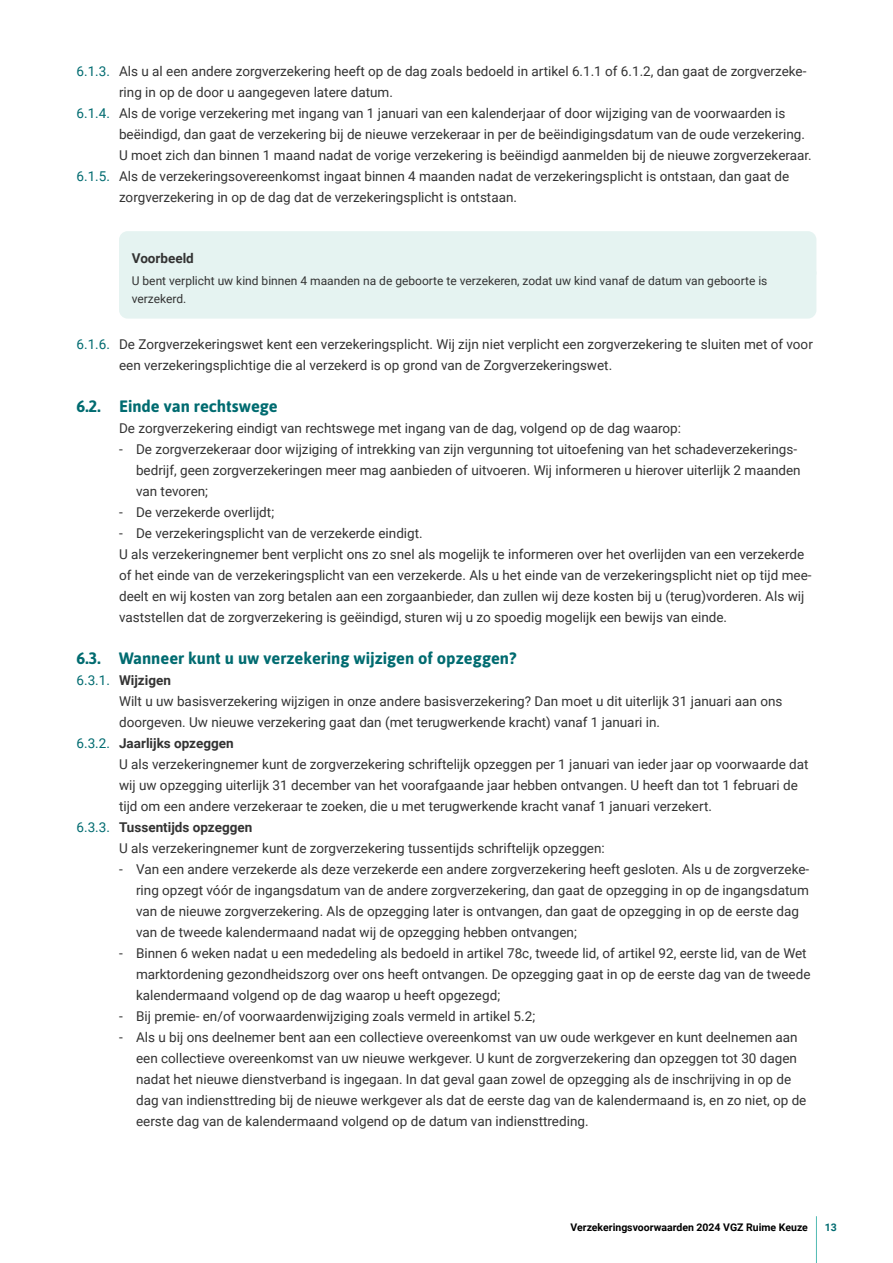
<style>
.page{position:relative;width:893px;height:1263px;background:#fff}
.page>*{position:absolute;margin:0;border:0;box-sizing:border-box;transform-origin:0 0}
.H3_kop_nummer{font:700 16.5px "Asap";color:#006b70}
._0_plat_inspring_10m{font:13.5px/21px "Roboto";color:#333}
.kader_boven{font:700 13.5px "Roboto";color:#333}
.kader_onder{font:12px/18px "Roboto";color:#333}
.t1{font:700 10.5px "Roboto";color:#000}
.t2{font:700 10.5px "Roboto";color:#006b70}
.s1{color:#006b70}
.s2{font-weight:400;color:#006b70}
.s3{font-weight:700}
.s4{font-family:"Roboto Regular 2"}
</style>
<div class="page">
<hr style="left:816px;top:1216px;width:1px;height:47px;background:#52bbb3">
<div style="left:119px;top:231px;width:697px;height:88px;background:#e5f3f1"></div>
<p class="_0_plat_inspring_10m" style="left:119px;top:60px;width:689px;text-indent:-43px"><span class="s1">6.1.3.</span> Als u al een andere zorgverzekering heeft op de dag zoals bedoeld in artikel 6.1.1 of 6.1.2, dan gaat de zorgverzeke&shy;ring in op de door u aangegeven latere datum.</p>
<p class="_0_plat_inspring_10m" style="left:119px;top:102px;width:694px;text-indent:-43px"><span class="s1">6.1.4.</span> Als de vorige verzekering met ingang van 1 januari van een kalenderjaar of door wijziging van de voorwaarden is beëindigd, dan gaat de verzekering bij de nieuwe verzekeraar in per de beëindigingsdatum van de oude verzekering.<br>U moet zich dan binnen 1 maand nadat de vorige verzekering is beëindigd aanmelden bij de nieuwe zorgverzekeraar.</p>
<p class="_0_plat_inspring_10m" style="left:119px;top:165px;width:672px;text-indent:-43px"><span class="s1">6.1.5.</span> Als de verzekeringsovereenkomst ingaat binnen 4 maanden nadat de verzekeringsplicht is ontstaan, dan gaat de zorgverzekering in op de dag dat de verzekeringsplicht is ontstaan.</p>
<p class="kader_boven" style="left:132px;top:248px;width:64px">Voorbeeld</p>
<p class="kader_onder" style="left:132px;top:271px;width:637px">U bent verplicht uw kind binnen 4 maanden na de geboorte te verzekeren, zodat uw kind vanaf de datum van geboorte is verzekerd.</p>
<p class="_0_plat_inspring_10m" style="left:119px;top:333px;width:695px;text-indent:-43px"><span class="s1">6.1.6.</span> De Zorgverzekeringswet kent een verzekeringsplicht. Wij zijn niet verplicht een zorgverzekering te sluiten met of voor een verzekeringsplichtige die al verzekerd is op grond van de Zorgverzekeringswet.</p>
<h3 class="H3_kop_nummer" style="left:77px;top:395px;width:203px">6.2. Einde van rechtswege</h3>
<p class="_0_plat_inspring_10m" style="left:119px;top:417px;width:564px">De zorgverzekering eindigt van rechtswege met ingang van de dag, volgend op de dag waarop:</p>
<p class="_0_plat_inspring_10m" style="left:136px;top:438px;width:666px;text-indent:-17px">- De zorgverzekeraar door wijziging of intrekking van zijn vergunning tot uitoefening van het schadeverzekerings&shy;bedrijf, geen zorgverzekeringen meer mag aanbieden of uitvoeren. Wij informeren u hierover uiterlijk 2 maanden van tevoren;</p>
<p class="_0_plat_inspring_10m" style="left:119px;top:501px;width:157px">- De verzekerde overlijdt;</p>
<p class="_0_plat_inspring_10m" style="left:119px;top:522px;width:305px">- De verzekeringsplicht van de verzekerde eindigt.</p>
<p class="_0_plat_inspring_10m" style="left:119px;top:543px;width:694px">U als verzekeringnemer bent verplicht ons zo snel als mogelijk te informeren over het overlijden van een verzekerde of het einde van de verzekeringsplicht van een verzekerde. Als u het einde van de verzekeringsplicht niet op tijd mee&shy;deelt en wij kosten van zorg betalen aan een zorgaanbieder, dan zullen wij deze kosten bij u (terug)vorderen. Als wij vaststellen dat de zorgverzekering is geëindigd, sturen wij u zo spoedig mogelijk een bewijs van einde.</p>
<h3 class="H3_kop_nummer" style="left:77px;top:647px;width:441px">6.3. Wanneer kunt u uw verzekering wijzigen of opzeggen?</h3>
<p class="kader_boven" style="left:77px;top:671px;width:96px"><span class="s2">6.3.1.</span> Wijzigen</p>
<p class="_0_plat_inspring_10m" style="left:119px;top:690px;width:665px">Wilt u uw basisverzekering wijzigen in onze andere basisverzekering? Dan moet u dit uiterlijk 31 januari aan ons doorgeven. Uw nieuwe verzekering gaat dan (met terugwerkende kracht) vanaf 1 januari in.</p>
<p class="_0_plat_inspring_10m" style="left:119px;top:732px;width:691px;text-indent:-43px"><span class="s1">6.3.2.</span> <span class="s3">Jaarlijks opzeggen<br></span>U als verzekeringnemer kunt de zorgverzekering schriftelijk opzeggen per 1 januari van ieder jaar op voorwaarde dat wij uw opzegging uiterlijk 31 december van het voorafgaande jaar hebben ontvangen. U heeft dan tot 1 februari de <span class="s4">tijd om een andere verzekeraar te zoeken, die u met terugwerkende kracht vanaf 1 januari verzekert.</span></p>
<p class="kader_boven" style="left:77px;top:818px;width:177px"><span class="s2">6.3.3.</span> Tussentijds opzeggen</p>
<p class="_0_plat_inspring_10m" style="left:119px;top:837px;width:487px">U als verzekeringnemer kunt de zorgverzekering tussentijds schriftelijk opzeggen:</p>
<p class="_0_plat_inspring_10m" style="left:136px;top:858px;width:675px;text-indent:-17px">- Van een andere verzekerde als deze verzekerde een andere zorgverzekering heeft gesloten. Als u de zorgverzeke&shy;ring opzegt vóór de ingangsdatum van de andere zorgverzekering, dan gaat de opzegging in op de ingangsdatum van de nieuwe zorgverzekering. Als de opzegging later is ontvangen, dan gaat de opzegging in op de eerste dag van de tweede kalendermaand nadat wij de opzegging hebben ontvangen;</p>
<p class="_0_plat_inspring_10m" style="left:136px;top:942px;width:676px;text-indent:-17px">- Binnen 6 weken nadat u een mededeling als bedoeld in artikel 78c, tweede lid, of artikel 92, eerste lid, van de Wet marktordening gezondheidszorg over ons heeft ontvangen. De opzegging gaat in op de eerste dag van de tweede kalendermaand volgend op de dag waarop u heeft opgezegd;</p>
<p class="_0_plat_inspring_10m" style="left:119px;top:1005px;width:418px">- Bij premie- en/of voorwaardenwijziging zoals vermeld in artikel 5.2;</p>
<p class="_0_plat_inspring_10m" style="left:136px;top:1026px;width:672px;text-indent:-17px">- Als u bij ons deelnemer bent aan een collectieve overeenkomst van uw oude werkgever en kunt deelnemen aan een collectieve overeenkomst van uw nieuwe werkgever. U kunt de zorgverzekering dan opzeggen tot 30 dagen nadat het nieuwe dienstverband is ingegaan. In dat geval gaan zowel de opzegging als de inschrijving in op de dag van indiensttreding bij de nieuwe werkgever als dat de eerste dag van de kalendermaand is, en zo niet, op de eerste dag van de kalendermaand volgend op de datum van indiensttreding.</p>
<p class="t1" style="left:571px;top:1220px;width:239px">Verzekeringsvoorwaarden 2024 VGZ Ruime Keuze</p>
<p class="t2" style="left:825px;top:1220px;width:14px">13</p>
</div>
